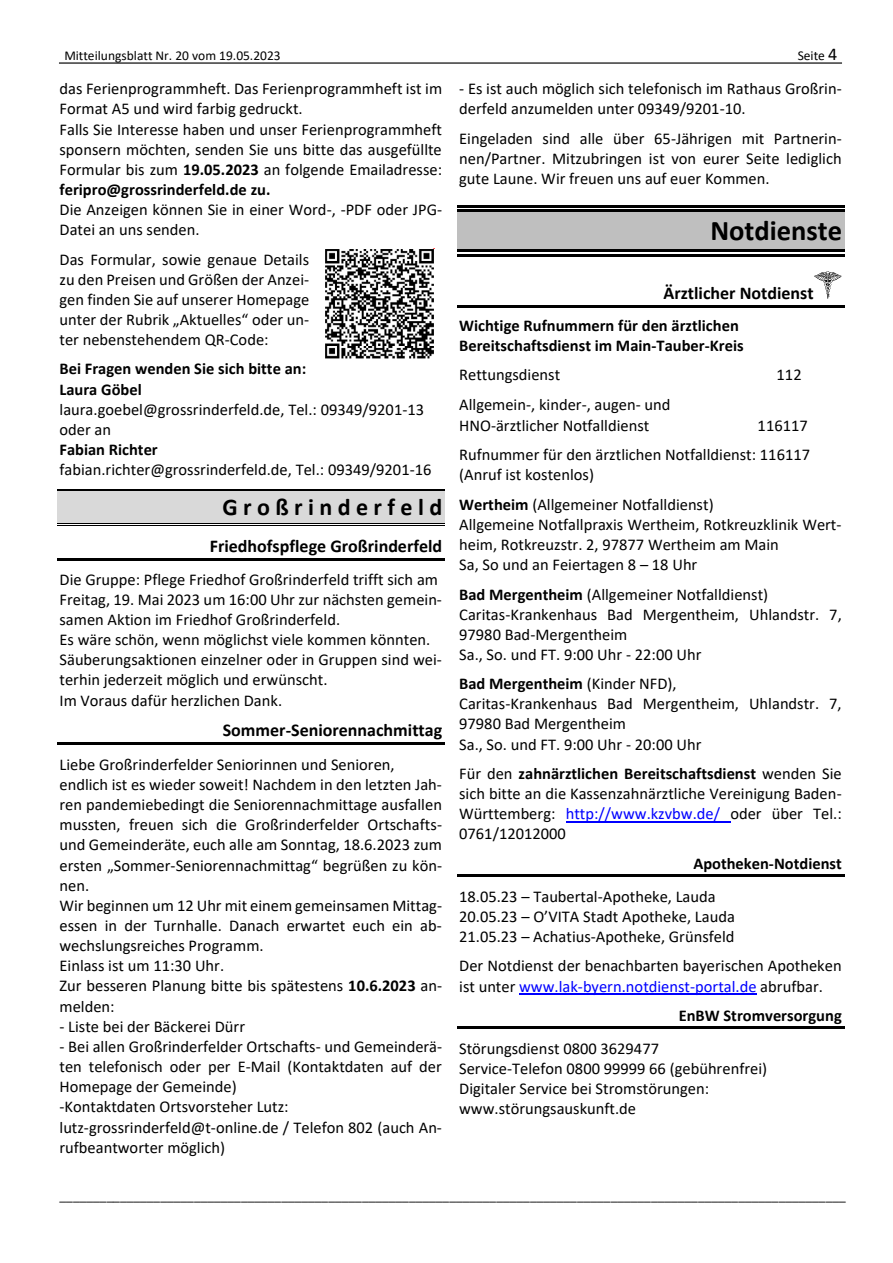
<style>
.page{position:relative;width:893px;height:1263px;background:#fff}
.page>*{position:absolute;margin:0;border:0;box-sizing:border-box;transform-origin:0 0}
.t1{font:700 28.5px "Calibri";color:#000}
.t2{font:700 24px "Calibri";color:#000}
.t3{font:700 18px "Calibri";color:#000}
.t4{font:16.5px/20.1px "Calibri";color:#000}
.t5{font:700 16.5px/20.1px "Calibri";color:#000}
.t6{font:13.5px "Calibri";color:#000}
.s1{font-size:18px}
.s2{font-weight:700}
.s3{color:#00f}
</style>
<div class="page">
<hr style="left:59px;top:62px;width:783px;height:2px;background:#000">
<div style="left:57px;top:491px;width:388px;height:32px;background:#d9d9d9"></div>
<hr style="left:57px;top:489px;width:388px;height:1px;background:#000">
<hr style="left:57px;top:490px;width:388px;height:1px;background:#000">
<hr style="left:57px;top:525px;width:388px;height:1px;background:#000">
<hr style="left:57px;top:523px;width:388px;height:1px;background:#000">
<hr style="left:57px;top:558px;width:388px;height:2px;background:#000">
<hr style="left:57px;top:743px;width:388px;height:2px;background:#000">
<div style="left:457px;top:212px;width:387px;height:37px;background:#bfbfbf"></div>
<hr style="left:457px;top:205px;width:387px;height:2px;background:#000">
<hr style="left:457px;top:209px;width:387px;height:3px;background:#000">
<hr style="left:457px;top:254px;width:387px;height:2px;background:#000">
<hr style="left:457px;top:249px;width:387px;height:3px;background:#000">
<svg style="left:814px;top:271px;width:28px;height:28px"></svg>
<hr style="left:457px;top:305px;width:387px;height:3px;background:#000">
<hr style="left:566px;top:821px;width:164px;height:1px;background:#00f">
<hr style="left:457px;top:875px;width:387px;height:2px;background:#000">
<hr style="left:519px;top:993px;width:238px;height:1px;background:#00f">
<hr style="left:457px;top:1027px;width:387px;height:2px;background:#000">
<img style="left:325px;top:249px;width:109px;height:110px">
<p class="t6" style="left:64px;top:46px;width:218px">Mitteilungsblatt Nr. 20 vom 19.05.2023</p>
<p class="t6" style="left:798px;top:46px;width:41px">Seite <span class="s1">4</span></p>
<p class="t4" style="left:60px;top:78px;width:384px">das Ferienprogrammheft. Das Ferienprogrammheft ist im Format A5 und wird farbig gedruckt.<br>Falls Sie Interesse haben und unser Ferienprogrammheft sponsern möchten, senden Sie uns bitte das ausgefüllte Formular bis zum <span class="s2">19.05.2023</span> an folgende Emailadresse: <span class="s2">feripro@grossrinderfeld.de zu.<br></span>Die Anzeigen können Sie in einer Word-, -PDF oder JPG-Datei an uns senden.</p>
<p class="t4" style="left:60px;top:249px;width:251px;text-align:justify">Das Formular, sowie genaue Details zu den Preisen und Größen der Anzei&shy;gen finden Sie auf unserer Homepage unter der Rubrik „Aktuelles“ oder un&shy;ter nebenstehendem QR-Code:</p>
<p class="t4" style="left:60px;top:358px;width:373px"><span class="s2">Bei Fragen wenden Sie sich bitte an:<br>Laura Göbel<br></span>laura.goebel@grossrinderfeld.de, Tel.: 09349/9201-13 oder an<br><span class="s2">Fabian Richter<br></span>fabian.richter@grossrinderfeld.de, Tel.: 09349/9201-16</p>
<p class="t2" style="left:222px;top:490px;width:221px">G r o ß r i n d e r f e l d</p>
<p class="t3" style="left:210px;top:533px;width:234px">Friedhofspflege Großrinderfeld</p>
<p class="t4" style="left:60px;top:569px;width:384px">Die Gruppe: Pflege Friedhof Großrinderfeld trifft sich am Freitag, 19. Mai 2023 um 16:00 Uhr zur nächsten gemein&shy;samen Aktion im Friedhof Großrinderfeld.<br>Es wäre schön, wenn möglichst viele kommen könnten.<br>Säuberungsaktionen einzelner oder in Gruppen sind wei&shy;terhin jederzeit möglich und erwünscht.<br>Im Voraus dafür herzlichen Dank.</p>
<p class="t3" style="left:223px;top:718px;width:221px">Sommer-Seniorennachmittag</p>
<p class="t4" style="left:60px;top:754px;width:384px">Liebe Großrinderfelder Seniorinnen und Senioren, endlich ist es wieder soweit! Nachdem in den letzten Jah&shy;ren pandemiebedingt die Seniorennachmittage ausfallen mussten, freuen sich die Großrinderfelder Ortschafts&shy;und Gemeinderäte, euch alle am Sonntag, 18.6.2023 zum ersten „Sommer-Seniorennachmittag“ begrüßen zu kön&shy;nen.<br>Wir beginnen um 12 Uhr mit einem gemeinsamen Mittag&shy;essen in der Turnhalle. Danach erwartet euch ein ab&shy;wechslungsreiches Programm.<br>Einlass ist um 11:30 Uhr.<br>Zur besseren Planung bitte bis spätestens <span class="s2">10.6.2023</span> an&shy;melden:</p>
<p class="t4" style="left:60px;top:1016px;width:187px">- Liste bei der Bäckerei Dürr</p>
<p class="t4" style="left:60px;top:1036px;width:384px">- Bei allen Großrinderfelder Ortschafts- und Gemeinderä&shy;ten telefonisch oder per E-Mail (Kontaktdaten auf der Homepage der Gemeinde)<br>-Kontaktdaten Ortsvorsteher Lutz: lutz-grossrinderfeld@t-online.de / Telefon 802 (auch An&shy;rufbeantworter möglich)</p>
<p class="t4" style="left:459px;top:78px;width:384px">- Es ist auch möglich sich telefonisch im Rathaus Großrin&shy;derfeld anzumelden unter 09349/9201-10.</p>
<p class="t4" style="left:459px;top:128px;width:384px;text-align:justify">Eingeladen sind alle über 65-Jährigen mit Partnerin&shy;nen/Partner. Mitzubringen ist von eurer Seite lediglich gute Laune. Wir freuen uns auf euer Kommen.</p>
<p class="t1" style="left:710px;top:211px;width:133px">Notdienste</p>
<p class="t3" style="left:663px;top:280px;width:152px">Ärztlicher Notdienst</p>
<p class="t5" style="left:459px;top:315px;width:286px">Wichtige Rufnummern für den ärztlichen<br>Bereitschaftsdienst im Main-Tauber-Kreis</p>
<p class="t4" style="left:459px;top:364px;width:103px">Rettungsdienst</p>
<p class="t4" style="left:777px;top:364px;width:27px">112</p>
<p class="t4" style="left:459px;top:394px;width:213px;line-height:20.5px">Allgemein-, kinder-, augen- und<br>HNO-ärztlicher Notfalldienst</p>
<p class="t4" style="left:459px;top:410px;width:352px;line-height:29.4px;text-align:right">116117<br>Rufnummer für den ärztlichen Notfalldienst: 116117</p>
<p class="t4" style="left:459px;top:460px;width:256px;line-height:29.4px">(Anruf ist kostenlos)<br><span class="s2">Wertheim</span> (Allgemeiner Notfalldienst)</p>
<p class="t4" style="left:459px;top:514px;width:384px">Allgemeine Notfallpraxis Wertheim, Rotkreuzklinik Wert&shy;heim, Rotkreuzstr. 2, 97877 Wertheim am Main<br>Sa, So und an Feiertagen 8 – 18 Uhr</p>
<p class="t4" style="left:459px;top:583px;width:384px"><span class="s2">Bad Mergentheim</span> (Allgemeiner Notfalldienst)<br>Caritas-Krankenhaus Bad Mergentheim, Uhlandstr. 7, 97980 Bad-Mergentheim<br>Sa., So. und FT. 9:00 Uhr - 22:00 Uhr</p>
<p class="t4" style="left:459px;top:673px;width:384px"><span class="s2">Bad Mergentheim</span> (Kinder NFD),<br>Caritas-Krankenhaus Bad Mergentheim, Uhlandstr. 7, 97980 Bad Mergentheim<br>Sa., So. und FT. 9:00 Uhr - 20:00 Uhr</p>
<p class="t4" style="left:459px;top:763px;width:384px;text-align:justify">Für den <span class="s2">zahnärztlichen Bereitschaftsdienst</span> wenden Sie sich bitte an die Kassenzahnärztliche Vereinigung Baden-Württemberg: <span class="s3">http://www.kzvbw.de/</span> oder über Tel.:<br>0761/12012000</p>
<p class="t4" style="left:459px;top:846px;width:384px;line-height:33px;text-indent:234px"><span class="s2">Apotheken-Notdienst<br></span>18.05.23 – Taubertal-Apotheke, Lauda</p>
<p class="t4" style="left:459px;top:906px;width:277px">20.05.23 – O’VITA Stadt Apotheke, Lauda<br>21.05.23 – Achatius-Apotheke, Grünsfeld</p>
<p class="t4" style="left:459px;top:955px;width:384px">Der Notdienst der benachbarten bayerischen Apotheken ist unter <span class="s3">www.lak-byern.notdienst-portal.de</span> abrufbar.</p>
<p class="t5" style="left:679px;top:1005px;width:165px">EnBW Stromversorgung</p>
<p class="t4" style="left:459px;top:1038px;width:309px">Störungsdienst 0800 3629477<br>Service-Telefon 0800 99999 66 (gebührenfrei)<br>Digitaler Service bei Stromstörungen: www.störungsauskunft.de</p>
<p class="t6" style="left:60px;top:1186px;width:788px">_____________________________________________________________________________________________________________________</p>
</div>
